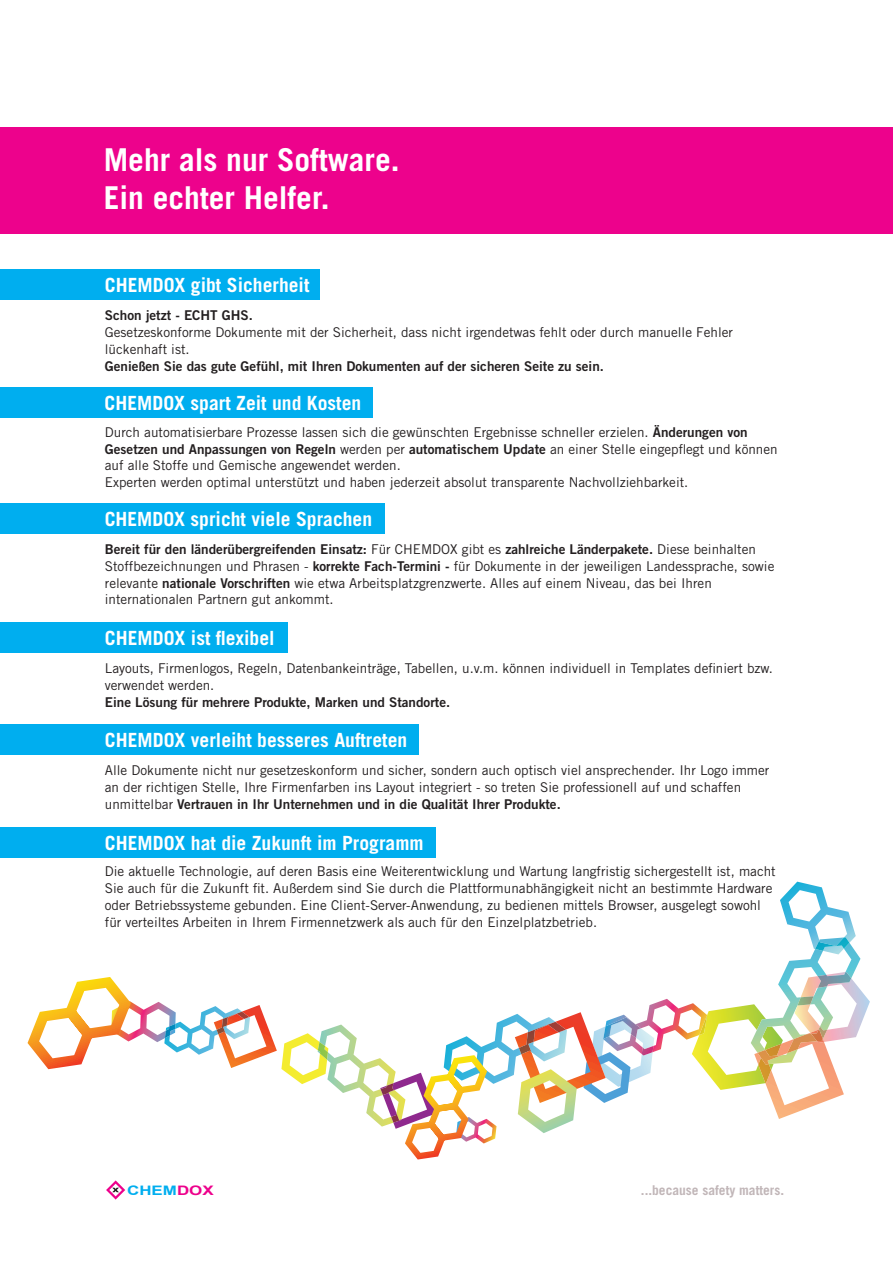
<style>
.page{position:relative;width:893px;height:1263px;background:#fff}
.page>*{position:absolute;margin:0;border:0;box-sizing:border-box;transform-origin:0 0}
.t1{font:700 31.5px/37.8px "Trade Gothic LT Std";color:#fff}
.t2{font:700 19.5px "Trade Gothic LT Std";color:#fff}
.t3{font:13.5px/16.8px "Trade Gothic LT Std";color:#231f20}
.t4{font:700 13.5px "Trade Gothic LT Std";color:#c1b6b8}
.t5{font:700 13.05px "Arial";color:#00aeef;scale:1.29 1}
.s1{font-family:"Trade Gothic LT Std Bd 2"}
.s2{color:#ed028c}
</style>
<div class="page">
<svg style="left:28px;top:882px;width:842px;height:277px"></svg>
<div style="left:0;top:128px;width:893px;height:106px;background:#ed028c"></div>
<div style="left:0;top:270px;width:319px;height:30px;background:#00aeef"></div>
<div style="left:0;top:388px;width:373px;height:30px;background:#00aeef"></div>
<div style="left:0;top:504px;width:385px;height:30px;background:#00aeef"></div>
<div style="left:0;top:622px;width:287px;height:30px;background:#00aeef"></div>
<div style="left:0;top:724px;width:418px;height:30px;background:#00aeef"></div>
<div style="left:0;top:827px;width:435px;height:30px;background:#00aeef"></div>
<svg style="left:106px;top:1180px;width:19px;height:19px"></svg>
<p class="t1" style="left:104px;top:141px;width:297px">Mehr als nur Software.<br>Ein echter Helfer.</p>
<p class="t2" style="left:105px;top:273px;width:206px">CHEMDOX gibt Sicherheit</p>
<p class="t3" style="left:105px;top:307px;width:630px"><span class="s1">Schon jetzt - ECHT GHS.<br></span>Gesetzeskonforme Dokumente mit der Sicherheit, dass nicht irgendetwas fehlt oder durch manuelle Fehler lückenhaft ist.<br><span class="s1">Genießen Sie das gute Gefühl, mit Ihren Dokumenten auf der sicheren Seite zu sein.</span></p>
<p class="t2" style="left:105px;top:391px;width:258px">CHEMDOX spart Zeit und Kosten</p>
<p class="t3" style="left:105px;top:423px;width:674px">Durch automatisierbare Prozesse lassen sich die gewünschten Ergebnisse schneller erzielen. <span class="s1">Änderungen von Gesetzen und Anpassungen von Regeln</span> werden per <span class="s1">automatischem Update</span> an einer Stelle eingepflegt und können auf alle Stoffe und Gemische angewendet werden.<br>Experten werden optimal unterstützt und haben jederzeit absolut transparente Nachvollziehbarkeit.</p>
<p class="t2" style="left:105px;top:507px;width:269px">CHEMDOX spricht viele Sprachen</p>
<p class="t3" style="left:105px;top:540px;width:671px"><span class="s1">Bereit für den länderübergreifenden Einsatz:</span> Für CHEMDOX gibt es <span class="s1">zahlreiche Länderpakete.</span> Diese beinhalten Stoffbezeichnungen und Phrasen - <span class="s1">korrekte Fach-Termini -</span> für Dokumente in der jeweiligen Landessprache, sowie relevante <span class="s1">nationale Vorschriften</span> wie etwa Arbeitsplatzgrenzwerte. Alles auf einem Niveau, das bei Ihren internationalen Partnern gut ankommt.</p>
<p class="t2" style="left:105px;top:626px;width:171px">CHEMDOX ist flexibel</p>
<p class="t3" style="left:105px;top:660px;width:670px">Layouts, Firmenlogos, Regeln, Datenbankeinträge, Tabellen, u.v.m. können individuell in Templates definiert bzw. verwendet werden.<br><span class="s1">Eine Lösung für mehrere Produkte, Marken und Standorte.</span></p>
<p class="t2" style="left:105px;top:728px;width:304px">CHEMDOX verleiht besseres Auftreten</p>
<p class="t3" style="left:105px;top:762px;width:666px">Alle Dokumente nicht nur gesetzeskonform und sicher, sondern auch optisch viel ansprechender. Ihr Logo immer an der richtigen Stelle, Ihre Firmenfarben ins Layout integriert - so treten Sie professionell auf und schaffen unmittelbar <span class="s1">Vertrauen in Ihr Unternehmen und in die Qualität Ihrer Produkte.</span></p>
<p class="t2" style="left:105px;top:831px;width:320px">CHEMDOX hat die Zukunft im Programm</p>
<p class="t3" style="left:105px;top:863px;width:672px">Die aktuelle Technologie, auf deren Basis eine Weiterentwicklung und Wartung langfristig sichergestellt ist, macht Sie auch für die Zukunft fit. Außerdem sind Sie durch die Plattformunabhängigkeit nicht an bestimmte Hardware oder Betriebssysteme gebunden. Eine Client-Server-Anwendung, zu bedienen mittels Browser, ausgelegt sowohl für verteiltes Arbeiten in Ihrem Firmennetzwerk als auch für den Einzelplatzbetrieb.</p>
<p class="t5" style="left:127px;top:1182px;width:69px">CHEM<span class="s2">DOX</span></p>
<p class="t4" style="left:641px;top:1182px;width:145px">...because safety matters.</p>
</div>
